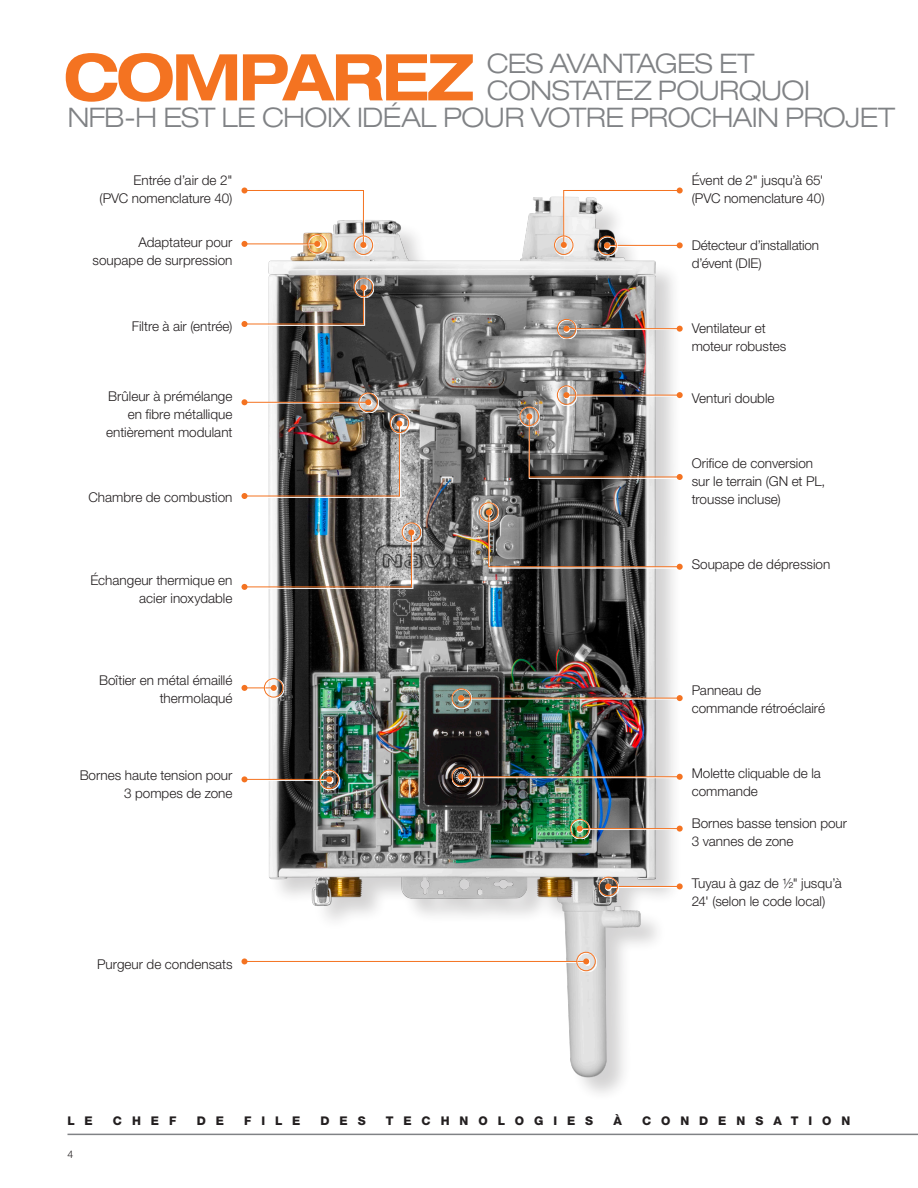
<style>
.page{position:relative;width:918px;height:1188px;background:#fff}
.page>*{position:absolute;margin:0;border:0;box-sizing:border-box;transform-origin:0 0}
.t1{font:700 expanded 64.5px "Helvetica Neue LT Pro";letter-spacing:-.04em;color:#f47321;scale:.95 1}
.t2{font:300 expanded 27px "Helvetica Neue LT Pro";letter-spacing:-.02em;color:#808285}
.t3{font:300 13.5px/18px "Helvetica Neue LT Pro";color:#231f20}
.t4{font:800 12px "Helvetica Neue LT Pro";letter-spacing:.83em;color:#231f20}
.t5{font:300 10.5px "Helvetica Neue LT Pro";color:#231f20}
</style>
<div class="page">
<img style="left:67px;top:189px;width:851px;height:947px">
<svg style="left:242px;top:393px;width:117px;height:20px"></svg>
<svg style="left:242px;top:400px;width:117px;height:6px"></svg>
<hr style="left:244px;top:402px;width:124px;height:1px;background:#f47321">
<svg style="left:242px;top:399px;width:6px;height:6px"></svg>
<svg style="left:359px;top:393px;width:19px;height:20px"></svg>
<div style="left:358px;top:393px;width:20px;height:19px;border:1px solid #f47321;border-radius:50%"></div>
<div style="left:242px;top:679px;width:42px;height:19px;background:#fff"></div>
<svg style="left:248px;top:687px;width:17px;height:5px"></svg>
<hr style="left:244px;top:688px;width:30px;height:1px;background:#f47321">
<svg style="left:242px;top:685px;width:6px;height:6px"></svg>
<svg style="left:265px;top:679px;width:19px;height:19px"></svg>
<div style="left:264px;top:678px;width:19px;height:19px;border:1px solid #f47321;border-radius:50%"></div>
<svg style="left:242px;top:770px;width:98px;height:20px"></svg>
<svg style="left:242px;top:777px;width:78px;height:6px"></svg>
<hr style="left:244px;top:779px;width:85px;height:1px;background:#f47321">
<svg style="left:242px;top:776px;width:6px;height:6px"></svg>
<svg style="left:320px;top:770px;width:19px;height:20px"></svg>
<div style="left:319px;top:770px;width:20px;height:19px;border:1px solid #f47321;border-radius:50%"></div>
<img style="left:472px;top:689px;width:211px;height:19px">
<svg style="left:472px;top:696px;width:211px;height:6px"></svg>
<hr style="left:461px;top:698px;width:219px;height:1px;background:#f47321">
<svg style="left:677px;top:695px;width:6px;height:6px"></svg>
<svg style="left:452px;top:689px;width:20px;height:19px"></svg>
<div style="left:452px;top:689px;width:19px;height:19px;border:1px solid #f47321;border-radius:50%"></div>
<img style="left:472px;top:768px;width:211px;height:19px">
<svg style="left:472px;top:774px;width:211px;height:7px"></svg>
<hr style="left:461px;top:776px;width:219px;height:1px;background:#f47321">
<svg style="left:677px;top:774px;width:6px;height:6px"></svg>
<svg style="left:452px;top:768px;width:20px;height:19px"></svg>
<div style="left:452px;top:767px;width:19px;height:19px;border:1px solid #f47321;border-radius:50%"></div>
<svg style="left:590px;top:820px;width:94px;height:19px"></svg>
<svg style="left:590px;top:826px;width:94px;height:6px"></svg>
<hr style="left:580px;top:828px;width:100px;height:1px;background:#f47321">
<svg style="left:677px;top:826px;width:6px;height:6px"></svg>
<svg style="left:571px;top:820px;width:19px;height:19px"></svg>
<div style="left:570px;top:819px;width:19px;height:19px;border:1px solid #f47321;border-radius:50%"></div>
<svg style="left:619px;top:878px;width:65px;height:19px"></svg>
<svg style="left:619px;top:884px;width:65px;height:6px"></svg>
<hr style="left:608px;top:886px;width:72px;height:1px;background:#f47321">
<svg style="left:677px;top:883px;width:6px;height:6px"></svg>
<svg style="left:599px;top:878px;width:20px;height:19px"></svg>
<div style="left:599px;top:877px;width:19px;height:19px;border:1px solid #f47321;border-radius:50%"></div>
<svg style="left:577px;top:320px;width:106px;height:19px"></svg>
<svg style="left:577px;top:326px;width:100px;height:6px"></svg>
<hr style="left:566px;top:328px;width:114px;height:1px;background:#f47321">
<svg style="left:677px;top:326px;width:6px;height:6px"></svg>
<svg style="left:558px;top:320px;width:19px;height:19px"></svg>
<div style="left:557px;top:319px;width:19px;height:19px;border:1px solid #f47321;border-radius:50%"></div>
<svg style="left:577px;top:386px;width:106px;height:19px"></svg>
<svg style="left:577px;top:393px;width:106px;height:6px"></svg>
<hr style="left:566px;top:395px;width:114px;height:1px;background:#f47321">
<svg style="left:677px;top:392px;width:6px;height:6px"></svg>
<svg style="left:558px;top:386px;width:19px;height:19px"></svg>
<div style="left:557px;top:386px;width:19px;height:19px;border:1px solid #f47321;border-radius:50%"></div>
<div style="left:242px;top:953px;width:354px;height:19px;background:#fff"></div>
<hr style="left:244px;top:961px;width:342px;height:1px;background:#f47321">
<svg style="left:242px;top:958px;width:6px;height:6px"></svg>
<svg style="left:577px;top:953px;width:19px;height:19px"></svg>
<div style="left:576px;top:952px;width:20px;height:19px;border:1px solid #f47321;border-radius:50%"></div>
<svg style="left:242px;top:278px;width:132px;height:50px"></svg>
<svg style="left:242px;top:298px;width:125px;height:30px"></svg>
<img style="left:242px;top:285px;width:124px;height:42px">
<svg style="left:355px;top:278px;width:19px;height:20px"></svg>
<div style="left:354px;top:278px;width:19px;height:19px;border:1px solid #f47321;border-radius:50%"></div>
<svg style="left:242px;top:523px;width:180px;height:68px"></svg>
<svg style="left:242px;top:543px;width:173px;height:48px"></svg>
<svg style="left:242px;top:529px;width:172px;height:61px"></svg>
<svg style="left:403px;top:523px;width:19px;height:20px"></svg>
<div style="left:402px;top:523px;width:19px;height:19px;border:1px solid #f47321;border-radius:50%"></div>
<svg style="left:520px;top:407px;width:164px;height:74px"></svg>
<svg style="left:527px;top:414px;width:157px;height:67px"></svg>
<svg style="left:526px;top:414px;width:157px;height:66px"></svg>
<svg style="left:520px;top:407px;width:20px;height:20px"></svg>
<div style="left:520px;top:407px;width:19px;height:19px;border:1px solid #f47321;border-radius:50%"></div>
<svg style="left:480px;top:503px;width:204px;height:68px"></svg>
<svg style="left:487px;top:510px;width:197px;height:61px"></svg>
<svg style="left:486px;top:509px;width:197px;height:61px"></svg>
<svg style="left:480px;top:503px;width:19px;height:19px"></svg>
<div style="left:479px;top:502px;width:19px;height:20px;border:1px solid #f47321;border-radius:50%"></div>
<svg style="left:555px;top:189px;width:129px;height:67px"></svg>
<svg style="left:574px;top:189px;width:110px;height:60px"></svg>
<svg style="left:561px;top:187px;width:122px;height:61px"></svg>
<svg style="left:555px;top:236px;width:19px;height:20px"></svg>
<div style="left:554px;top:236px;width:19px;height:19px;border:1px solid #f47321;border-radius:50%"></div>
<svg style="left:242px;top:189px;width:132px;height:67px"></svg>
<svg style="left:242px;top:189px;width:125px;height:60px"></svg>
<svg style="left:242px;top:187px;width:124px;height:61px"></svg>
<svg style="left:355px;top:236px;width:19px;height:20px"></svg>
<div style="left:354px;top:236px;width:19px;height:19px;border:1px solid #f47321;border-radius:50%"></div>
<svg style="left:242px;top:414px;width:168px;height:86px"></svg>
<img style="left:242px;top:421px;width:160px;height:78px">
<svg style="left:391px;top:414px;width:19px;height:20px"></svg>
<div style="left:390px;top:414px;width:19px;height:19px;border:1px solid #f47321;border-radius:50%"></div>
<h1 class="t1" style="left:63px;top:35px;width:434px">COMPAREZ</h1>
<h2 class="t2" style="left:487px;top:47px;width:269px">CES AVANTAGES ET</h2>
<h2 class="t2" style="left:487px;top:74px;width:325px">CONSTATEZ POURQUOI</h2>
<h2 class="t2" style="left:68px;top:101px;width:829px">NFB-H EST LE CHOIX IDÉAL POUR VOTRE PROCHAIN PROJET</h2>
<p class="t3" style="left:100px;top:171px;width:134px;text-align:right">Entrée d’air de 2"<br>(PVC nomenclature 40)</p>
<p class="t3" style="left:93px;top:233px;width:141px;text-align:right">Adaptateur pour soupape de surpression</p>
<p class="t3" style="left:132px;top:317px;width:102px">Filtre à air (entrée)</p>
<p class="t3" style="left:106px;top:387px;width:128px;text-align:right">Brûleur à prémélange en fibre métallique entièrement modulant</p>
<p class="t3" style="left:88px;top:488px;width:146px">Chambre de combustion</p>
<p class="t3" style="left:90px;top:571px;width:144px;text-align:right">Échangeur thermique en acier inoxydable</p>
<p class="t3" style="left:99px;top:671px;width:135px;text-align:right">Boîtier en métal émaillé thermolaqué</p>
<p class="t3" style="left:80px;top:766px;width:154px;text-align:right">Bornes haute tension pour<br>3 pompes de zone</p>
<p class="t3" style="left:97px;top:955px;width:137px">Purgeur de condensats</p>
<p class="t3" style="left:692px;top:171px;width:134px">Évent de 2" jusqu’à 65' (PVC nomenclature 40)</p>
<p class="t3" style="left:692px;top:236px;width:129px">Détecteur d’installation d’évent (DIE)</p>
<p class="t3" style="left:692px;top:319px;width:96px">Ventilateur et moteur robustes</p>
<p class="t3" style="left:692px;top:389px;width:84px">Venturi double</p>
<p class="t3" style="left:692px;top:454px;width:135px">Orifice de conversion sur le terrain (GN et PL, trousse incluse)</p>
<p class="t3" style="left:692px;top:555px;width:140px">Soupape de dépression</p>
<p class="t3" style="left:692px;top:681px;width:135px">Panneau de commande rétroéclairé</p>
<p class="t3" style="left:692px;top:764px;width:131px">Molette cliquable de la commande</p>
<p class="t3" style="left:692px;top:814px;width:157px">Bornes basse tension pour<br>3 vannes de zone</p>
<p class="t3" style="left:692px;top:874px;width:152px">Tuyau à gaz de ½" jusqu’à<br>24' (selon le code local)</p>
<p class="t4" style="left:68px;top:1114px;width:27px">L E</p>
<p class="t4" style="left:113px;top:1114px;width:65px">CHEF</p>
<p class="t4" style="left:197px;top:1114px;width:29px">D E</p>
<p class="t4" style="left:244px;top:1114px;width:58px">FILE</p>
<p class="t4" style="left:321px;top:1114px;width:47px">DES</p>
<p class="t4" style="left:386px;top:1114px;width:209px">TECHNOLOGIES</p>
<p class="t4" style="left:613px;top:1114px;width:10px">À</p>
<p class="t4" style="left:642px;top:1114px;width:210px">CONDENSATION</p>
<p class="t5" style="left:68px;top:1148px;width:7px">4</p>
</div>
